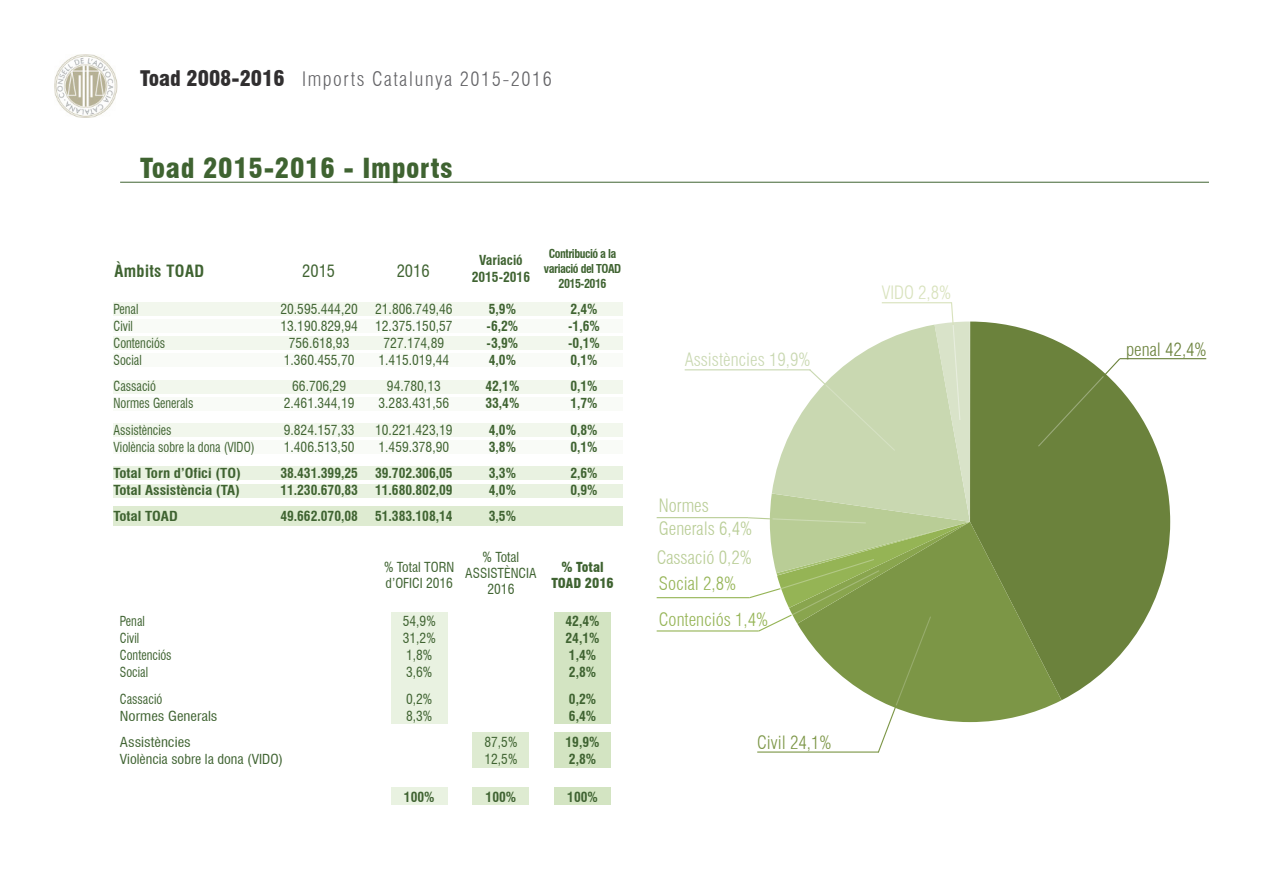
<style>
.page{position:relative;width:1263px;height:893px;background:#fff}
.page>*{position:absolute;margin:0;border:0;box-sizing:border-box;transform-origin:0 0}
.t1{font:900 condensed 27px "Swiss 721 BT";letter-spacing:.025em;color:#3f6331}
.t2{font:300 condensed 19.5px "Swiss 721 BT";letter-spacing:.08em;color:#636366}
.t3{font:300 condensed 18px/23.1px "Swiss 721 BT";color:#b9cd96}
.t4{font:300 condensed 18px/36.5px "Swiss 721 BT";color:#95b455}
.t5{font:300 condensed 18px "Swiss 721 BT";color:#c9d8b1}
.t6{font:300 condensed 18px "Swiss 721 BT";color:#6b823c}
.t7{font:300 condensed 18px "Swiss 721 BT";color:#7c9646}
.t8{font:300 condensed 18px "Swiss 721 BT";color:#d8e2bc}
.t9{font:700 condensed 16.5px "Swiss 721 BT";letter-spacing:.025em;color:#3f6331}
.t10{font:condensed 16.5px "Swiss 721 BT";color:#3f6331}
.t11{font:condensed 13.5px/16.2px "Swiss 721 BT";color:#3f6331;text-align:center}
.t12{font:700 condensed 13.5px/16.2px "Swiss 721 BT";color:#3f6331;text-align:center}
.t13{font:condensed 13.5px "Swiss 721 BT";color:#3f6331;scale:.9 1}
.t14{font:700 condensed 13.5px "Swiss 721 BT";color:#3f6331;scale:1.1 1}
.t15{font:condensed 13.5px "Swiss 721 BT";color:#3f6331;scale:1.1 1}
.t16{font:condensed 13.5px "Swiss 721 BT";color:#3f6331;scale:1.04 1}
.t17{font:900 condensed 13.5px/16.2px "Swiss 721 BT";color:#3f6331;text-align:center}
.t18{font:700 condensed 12px/15px "Swiss 721 BT";letter-spacing:-.04em;color:#3f6331;text-align:center}
.s1{font-weight:900;font-size:21px;color:#312f30}
</style>
<div class="page">
<img style="left:54px;top:54px;width:64px;height:63px">
<svg style="left:970px;top:322px;width:200px;height:378px;fill:#6b823c"></svg>
<svg style="left:970px;top:522px;width:91px;height:200px;background:#799148"></svg>
<div style="left:472px;top:732px;width:57px;height:36px;background:#deebd1"></div>
<div style="left:472px;top:787px;width:57px;height:18px;background:#deebd1"></div>
<div style="left:554px;top:612px;width:57px;height:112px;background:#d3e4c2"></div>
<div style="left:554px;top:732px;width:57px;height:36px;background:#d3e4c2"></div>
<div style="left:554px;top:787px;width:57px;height:18px;background:#d3e4c2"></div>
<div style="left:391px;top:612px;width:57px;height:112px;background:#e9f2e1"></div>
<div style="left:391px;top:787px;width:57px;height:18px;background:#e9f2e1"></div>
<div style="left:114px;top:466px;width:509px;height:14px;background:#e9f2e1"></div>
<div style="left:114px;top:507px;width:509px;height:19px;background:#deebd1"></div>
<div style="left:114px;top:484px;width:509px;height:13px;background:#e9f2e1"></div>
<div style="left:114px;top:302px;width:509px;height:13px;background:#f2f7ed"></div>
<div style="left:114px;top:336px;width:509px;height:14px;background:#f2f7ed"></div>
<div style="left:114px;top:380px;width:509px;height:13px;background:#f2f7ed"></div>
<div style="left:114px;top:423px;width:509px;height:13px;background:#f2f7ed"></div>
<div style="left:114px;top:319px;width:509px;height:14px;background:#f9fbf7"></div>
<div style="left:114px;top:353px;width:509px;height:14px;background:#f9fbf7"></div>
<div style="left:114px;top:397px;width:509px;height:13px;background:#f9fbf7"></div>
<div style="left:114px;top:440px;width:509px;height:13px;background:#f9fbf7"></div>
<svg style="left:1037px;top:357px;width:84px;height:91px;background:#758b4a"></svg>
<hr style="left:1120px;top:358px;width:86px;height:1px;background:#6b823c">
<hr style="left:685px;top:369px;width:125px;height:1px;background:#c9d8b1">
<hr style="left:657px;top:517px;width:91px;height:1px;background:#b9cd96">
<hr style="left:657px;top:597px;width:92px;height:1px;background:#95b455">
<hr style="left:657px;top:630px;width:102px;height:1px;background:#95b455">
<svg style="left:747px;top:302px;width:223px;height:451px"></svg>
<hr style="left:120px;top:182px;width:1089px;height:1px;background:#3f6331">
<h2 class="t2" style="left:140px;top:67px;width:413px"><span class="s1">Toad 2008-2016</span> Imports Catalunya 2015-2016</h2>
<h1 class="t1" style="left:140px;top:152px;width:314px">Toad 2015-2016 - Imports</h1>
<p class="t9" style="left:114px;top:261px;width:91px">Àmbits TOAD</p>
<p class="t10" style="left:302px;top:261px;width:34px">2015</p>
<p class="t10" style="left:397px;top:261px;width:34px">2016</p>
<p class="t12" style="left:472px;top:252px;width:60px">Variació<br>2015-2016</p>
<p class="t18" style="left:544px;top:246px;width:79px">Contribució a la variació del TOAD<br>2015-2016</p>
<p class="t13" style="left:114px;top:301px;width:29px">Penal</p>
<p class="t11" style="left:280px;top:301px;width:79px">20.595.444,20</p>
<p class="t11" style="left:375px;top:301px;width:79px">21.806.749,46</p>
<p class="t12" style="left:489px;top:301px;width:29px">5,9%</p>
<p class="t12" style="left:570px;top:301px;width:29px">2,4%</p>
<p class="t13" style="left:114px;top:318px;width:23px">Civil</p>
<p class="t11" style="left:280px;top:318px;width:79px">13.190.829,94</p>
<p class="t11" style="left:375px;top:318px;width:79px">12.375.150,57</p>
<p class="t12" style="left:487px;top:318px;width:33px">-6,2%</p>
<p class="t12" style="left:568px;top:318px;width:33px">-1,6%</p>
<p class="t13" style="left:114px;top:335px;width:59px">Contenciós</p>
<p class="t11" style="left:289px;top:335px;width:62px">756.618,93</p>
<p class="t11" style="left:384px;top:335px;width:62px">727.174,89</p>
<p class="t12" style="left:487px;top:335px;width:33px">-3,9%</p>
<p class="t12" style="left:568px;top:335px;width:33px">-0,1%</p>
<p class="t13" style="left:114px;top:352px;width:33px">Social</p>
<p class="t11" style="left:284px;top:352px;width:72px">1.360.455,70</p>
<p class="t11" style="left:379px;top:352px;width:72px">1.415.019,44</p>
<p class="t12" style="left:489px;top:352px;width:29px">4,0%</p>
<p class="t12" style="left:570px;top:352px;width:29px">0,1%</p>
<p class="t13" style="left:114px;top:378px;width:49px">Cassació</p>
<p class="t11" style="left:292px;top:378px;width:55px">66.706,29</p>
<p class="t11" style="left:387px;top:378px;width:55px">94.780,13</p>
<p class="t12" style="left:485px;top:378px;width:36px">42,1%</p>
<p class="t12" style="left:570px;top:378px;width:29px">0,1%</p>
<p class="t13" style="left:114px;top:395px;width:90px">Normes Generals</p>
<p class="t11" style="left:284px;top:395px;width:72px">2.461.344,19</p>
<p class="t11" style="left:379px;top:395px;width:72px">3.283.431,56</p>
<p class="t12" style="left:485px;top:395px;width:36px">33,4%</p>
<p class="t12" style="left:570px;top:395px;width:29px">1,7%</p>
<p class="t13" style="left:114px;top:422px;width:66px">Assistències</p>
<p class="t11" style="left:284px;top:422px;width:72px">9.824.157,33</p>
<p class="t11" style="left:375px;top:422px;width:79px">10.221.423,19</p>
<p class="t12" style="left:489px;top:422px;width:29px">4,0%</p>
<p class="t12" style="left:570px;top:422px;width:29px">0,8%</p>
<p class="t13" style="left:114px;top:439px;width:158px">Violència sobre la dona (VIDO)</p>
<p class="t11" style="left:284px;top:439px;width:72px">1.406.513,50</p>
<p class="t11" style="left:379px;top:439px;width:72px">1.459.378,90</p>
<p class="t12" style="left:489px;top:439px;width:29px">3,8%</p>
<p class="t12" style="left:570px;top:439px;width:29px">0,1%</p>
<p class="t14" style="left:114px;top:465px;width:117px">Total Torn d’Ofici (TO)</p>
<p class="t12" style="left:280px;top:465px;width:79px">38.431.399,25</p>
<p class="t12" style="left:375px;top:465px;width:79px">39.702.306,05</p>
<p class="t12" style="left:489px;top:465px;width:29px">3,3%</p>
<p class="t12" style="left:570px;top:465px;width:29px">2,6%</p>
<p class="t14" style="left:114px;top:482px;width:117px">Total Assistència (TA)</p>
<p class="t12" style="left:280px;top:482px;width:79px">11.230.670,83</p>
<p class="t12" style="left:375px;top:482px;width:79px">11.680.802,09</p>
<p class="t12" style="left:489px;top:482px;width:29px">4,0%</p>
<p class="t12" style="left:570px;top:482px;width:29px">0,9%</p>
<p class="t14" style="left:114px;top:508px;width:60px">Total TOAD</p>
<p class="t12" style="left:280px;top:508px;width:79px">49.662.070,08</p>
<p class="t12" style="left:375px;top:508px;width:79px">51.383.108,14</p>
<p class="t12" style="left:489px;top:508px;width:29px">3,5%</p>
<p class="t11" style="left:465px;top:549px;width:73px">% Total<br>ASSISTÈNCIA<br>2016</p>
<p class="t11" style="left:384px;top:559px;width:72px;text-align:left">% Total TORN d’OFICI 2016</p>
<p class="t17" style="left:551px;top:559px;width:64px">% Total<br>TOAD 2016</p>
<p class="t13" style="left:120px;top:613px;width:29px">Penal</p>
<p class="t11" style="left:403px;top:613px;width:34px">54,9%</p>
<p class="t12" style="left:566px;top:613px;width:36px">42,4%</p>
<p class="t13" style="left:120px;top:630px;width:23px">Civil</p>
<p class="t11" style="left:403px;top:630px;width:34px">31,2%</p>
<p class="t12" style="left:566px;top:630px;width:36px">24,1%</p>
<p class="t13" style="left:120px;top:647px;width:59px">Contenciós</p>
<p class="t11" style="left:406px;top:647px;width:28px">1,8%</p>
<p class="t12" style="left:569px;top:647px;width:29px">1,4%</p>
<p class="t13" style="left:120px;top:664px;width:33px">Social</p>
<p class="t11" style="left:406px;top:664px;width:28px">3,6%</p>
<p class="t12" style="left:569px;top:664px;width:29px">2,8%</p>
<p class="t13" style="left:120px;top:691px;width:49px">Cassació</p>
<p class="t11" style="left:406px;top:691px;width:28px">0,2%</p>
<p class="t12" style="left:569px;top:691px;width:29px">0,2%</p>
<p class="t15" style="left:120px;top:708px;width:90px">Normes Generals</p>
<p class="t11" style="left:406px;top:708px;width:28px">8,3%</p>
<p class="t12" style="left:569px;top:708px;width:29px">6,4%</p>
<p class="t15" style="left:120px;top:734px;width:66px">Assistències</p>
<p class="t11" style="left:484px;top:734px;width:34px">87,5%</p>
<p class="t12" style="left:566px;top:734px;width:36px">19,9%</p>
<p class="t16" style="left:120px;top:751px;width:158px">Violència sobre la dona (VIDO)</p>
<p class="t11" style="left:484px;top:751px;width:34px">12,5%</p>
<p class="t12" style="left:569px;top:751px;width:29px">2,8%</p>
<p class="t12" style="left:404px;top:789px;width:32px">100%</p>
<p class="t12" style="left:486px;top:789px;width:32px">100%</p>
<p class="t12" style="left:567px;top:789px;width:32px">100%</p>
<h3 class="t5" style="left:685px;top:348px;width:127px">Assistències 19,9%</h3>
<h3 class="t3" style="left:659px;top:494px;width:95px">Normes<br>Generals 6,4%</h3>
<h3 class="t3" style="left:657px;top:545px;width:97px">Cassació 0,2%</h3>
<h3 class="t4" style="left:659px;top:565px;width:111px">Social 2,8%<br>Contenciós 1,4%</h3>
<h3 class="t7" style="left:757px;top:732px;width:76px">Civil 24,1%</h3>
<h3 class="t8" style="left:882px;top:281px;width:71px">VIDO 2,8%</h3>
<h3 class="t6" style="left:1126px;top:338px;width:82px">penal 42,4%</h3>
</div>
